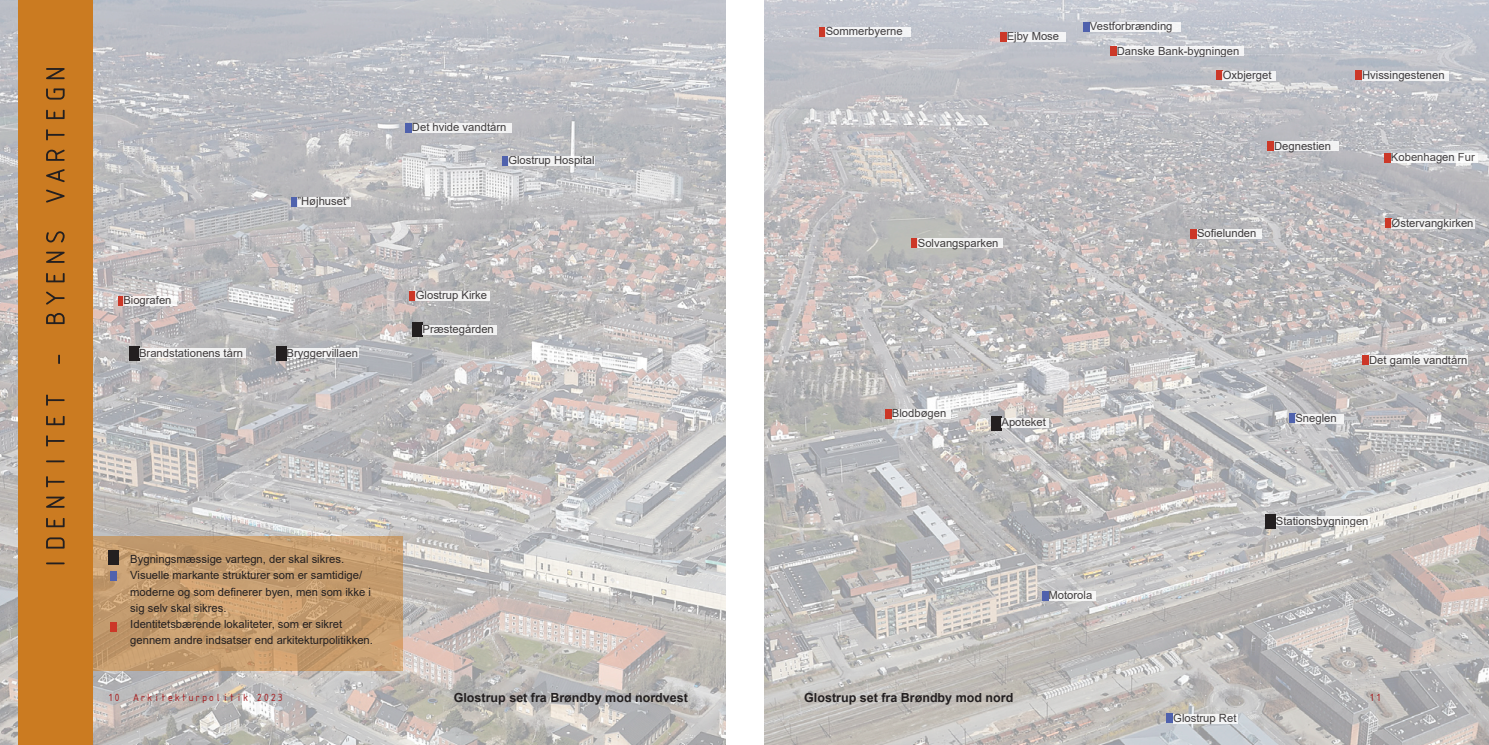
<style>
.page{position:relative;width:1489px;height:745px;background:#fff}
.page>*{position:absolute;margin:0;border:0;box-sizing:border-box;transform-origin:0 0}
.UNDERRUBRIK_SORT{font:700 12.5px "Arial";color:#231f20}
.BRØDTEKST{font:11.25px/16.2px "Arial";color:#231f20}
.t1{font:11.25px "ISOCTEUR";letter-spacing:-.1em;color:#a61c1f}
</style>
<div class="page">
<img style="left:0;top:0;width:1488px;height:744px">
<div style="left:18px;top:0;width:75px;height:744px;background:#cb7b21"></div>
<svg style="left:93px;top:535px;width:309px;height:135px;background:#c69d70"></svg>
<div style="left:405px;top:123px;width:7px;height:10px;background:#4f61ad"></div>
<div style="left:110px;top:571px;width:6px;height:10px;background:#4f61ad"></div>
<div style="left:501px;top:156px;width:7px;height:10px;background:#4f61ad"></div>
<div style="left:291px;top:196px;width:6px;height:10px;background:#4f62ad"></div>
<div style="left:110px;top:621px;width:6px;height:10px;background:#cc3727"></div>
<div style="left:409px;top:291px;width:7px;height:9px;background:#cc3727"></div>
<div style="left:118px;top:296px;width:7px;height:9px;background:#cc3727"></div>
<div style="left:885px;top:408px;width:6px;height:10px;background:#cc3727"></div>
<div style="left:911px;top:238px;width:6px;height:10px;background:#cc3727"></div>
<div style="left:1190px;top:229px;width:6px;height:9px;background:#cc3727"></div>
<div style="left:1288px;top:413px;width:7px;height:10px;background:#4f62ad"></div>
<div style="left:1267px;top:141px;width:6px;height:10px;background:#cc3828"></div>
<div style="left:1384px;top:218px;width:7px;height:10px;background:#cc3828"></div>
<div style="left:1355px;top:70px;width:6px;height:10px;background:#cc3828"></div>
<div style="left:999px;top:32px;width:7px;height:10px;background:#cc3828"></div>
<div style="left:1215px;top:70px;width:7px;height:10px;background:#cc3828"></div>
<div style="left:1383px;top:153px;width:7px;height:10px;background:#cc3828"></div>
<div style="left:819px;top:27px;width:6px;height:10px;background:#cc3828"></div>
<div style="left:1109px;top:46px;width:7px;height:10px;background:#cc3828"></div>
<div style="left:412px;top:322px;width:10px;height:15px;background:#231f20"></div>
<div style="left:276px;top:345px;width:10px;height:15px;background:#231f20"></div>
<div style="left:129px;top:345px;width:10px;height:15px;background:#231f20"></div>
<div style="left:108px;top:550px;width:10px;height:15px;background:#231f20"></div>
<div style="left:991px;top:415px;width:10px;height:15px;background:#231f20"></div>
<div style="left:1265px;top:513px;width:10px;height:15px;background:#231f20"></div>
<div style="left:1362px;top:355px;width:6px;height:10px;background:#cc3727"></div>
<div style="left:725px;top:0;width:38px;height:744px;background:#fff"></div>
<div style="left:1048px;top:590px;width:47px;height:10px;background:#f5f5f5"></div>
<div style="left:1041px;top:590px;width:7px;height:10px;background:#4f61ad"></div>
<div style="left:1083px;top:22px;width:6px;height:10px;background:#4f61ad"></div>
<div style="left:1166px;top:713px;width:7px;height:10px;background:#4f61ad"></div>
<div style="left:1368px;top:355px;width:99px;height:10px;background:#f2f2f2"></div>
<div style="left:1173px;top:713px;width:65px;height:10px;background:#f3f3f3"></div>
<div style="left:508px;top:156px;width:87px;height:10px;background:#f3f3f3"></div>
<div style="left:412px;top:123px;width:99px;height:10px;background:#f2f2f3"></div>
<div style="left:286px;top:348px;width:72px;height:10px;background:#f0f1f2"></div>
<div style="left:1001px;top:418px;width:47px;height:10px;background:#f1f1f2"></div>
<div style="left:416px;top:291px;width:74px;height:9px;background:#f2f1f2"></div>
<div style="left:422px;top:324px;width:74px;height:10px;background:#f0f0f1"></div>
<div style="left:891px;top:408px;width:59px;height:10px;background:#f5f5f5"></div>
<div style="left:1275px;top:516px;width:93px;height:9px;background:#f2f2f2"></div>
<div style="left:297px;top:197px;width:54px;height:9px;background:#f2f2f2"></div>
<div style="left:139px;top:348px;width:106px;height:10px;background:#f2f2f2"></div>
<div style="left:123px;top:296px;width:54px;height:9px;background:#f6f4f3"></div>
<div style="left:917px;top:238px;width:86px;height:10px;background:#f2f3f2"></div>
<div style="left:1196px;top:229px;width:65px;height:9px;background:#f2f2f2"></div>
<div style="left:1273px;top:141px;width:65px;height:10px;background:#f1f2f2"></div>
<div style="left:1391px;top:219px;width:83px;height:10px;background:#f2f2f2"></div>
<div style="left:1390px;top:153px;width:87px;height:10px;background:#f6f7f7"></div>
<div style="left:1222px;top:71px;width:53px;height:9px;background:#f2f3f4"></div>
<div style="left:1361px;top:71px;width:87px;height:9px;background:#f2f2f4"></div>
<div style="left:1116px;top:46px;width:127px;height:10px;background:#f3f3f5"></div>
<div style="left:1089px;top:22px;width:90px;height:10px;background:#f3f4f6"></div>
<div style="left:1006px;top:32px;width:59px;height:10px;background:#f3f4f5"></div>
<div style="left:825px;top:27px;width:86px;height:10px;background:#f3f4f5"></div>
<div style="left:1295px;top:413px;width:49px;height:10px;background:#f3f4f4"></div>
<svg style="left:46px;top:68px;width:19px;height:496px"></svg>
<p class="BRØDTEKST" style="left:123px;top:292px;width:50px">Biografen</p>
<p class="BRØDTEKST" style="left:139px;top:344px;width:105px">Brandstationens tårn</p>
<p class="BRØDTEKST" style="left:297px;top:193px;width:54px">”Højhuset”</p>
<p class="BRØDTEKST" style="left:286px;top:344px;width:73px">Bryggervillaen</p>
<p class="BRØDTEKST" style="left:412px;top:119px;width:96px">Det hvide vandtårn</p>
<p class="BRØDTEKST" style="left:508px;top:152px;width:88px">Glostrup Hospital</p>
<p class="BRØDTEKST" style="left:416px;top:287px;width:73px">Glostrup Kirke</p>
<p class="BRØDTEKST" style="left:422px;top:320px;width:73px">Præstegården</p>
<p class="BRØDTEKST" style="left:130px;top:550px;width:215px">Bygningsmæssige vartegn, der skal sikres.</p>
<p class="BRØDTEKST" style="left:130px;top:567px;width:242px">Visuelle markante strukturer som er samtidige/ moderne og som definerer byen, men som ikke i sig selv skal sikres.</p>
<p class="BRØDTEKST" style="left:130px;top:615px;width:244px">Identitetsbærende lokaliteter, som er sikret gennem andre indsatser end arkitekturpolitikken.</p>
<p class="BRØDTEKST" style="left:825px;top:23px;width:78px">Sommerbyerne</p>
<p class="BRØDTEKST" style="left:1006px;top:28px;width:54px">Ejby Mose</p>
<p class="BRØDTEKST" style="left:917px;top:235px;width:82px">Solvangsparken</p>
<p class="BRØDTEKST" style="left:1089px;top:18px;width:84px">Vestforbrænding</p>
<p class="BRØDTEKST" style="left:1116px;top:42px;width:124px">Danske Bank-bygningen</p>
<p class="BRØDTEKST" style="left:1222px;top:67px;width:50px">Oxbjerget</p>
<p class="BRØDTEKST" style="left:1361px;top:67px;width:84px">Hvissingestenen</p>
<p class="BRØDTEKST" style="left:1273px;top:137px;width:58px">Degnestien</p>
<p class="BRØDTEKST" style="left:1196px;top:225px;width:61px">Sofielunden</p>
<p class="BRØDTEKST" style="left:1390px;top:149px;width:85px">Kobenhagen Fur</p>
<p class="BRØDTEKST" style="left:1391px;top:215px;width:83px">Østervangkirken</p>
<p class="BRØDTEKST" style="left:891px;top:404px;width:56px">Blodbøgen</p>
<p class="BRØDTEKST" style="left:1001px;top:414px;width:46px">Apoteket</p>
<p class="BRØDTEKST" style="left:1295px;top:409px;width:43px">Sneglen</p>
<p class="BRØDTEKST" style="left:1368px;top:351px;width:100px">Det gamle vandtårn</p>
<p class="BRØDTEKST" style="left:1275px;top:512px;width:94px">Stationsbygningen</p>
<p class="BRØDTEKST" style="left:1048px;top:586px;width:45px">Motorola</p>
<p class="UNDERRUBRIK_SORT" style="left:454px;top:688px;width:236px">Glostrup set fra Brøndby mod nordvest</p>
<p class="UNDERRUBRIK_SORT" style="left:804px;top:688px;width:211px">Glostrup set fra Brøndby mod nord</p>
<p class="t1" style="left:106px;top:689px;width:179px">10 Arkitekturpolitik 2023</p>
<p class="t1" style="left:1367px;top:690px;width:16px">11</p>
<p class="BRØDTEKST" style="left:1173px;top:709px;width:65px">Glostrup Ret</p>
</div>
